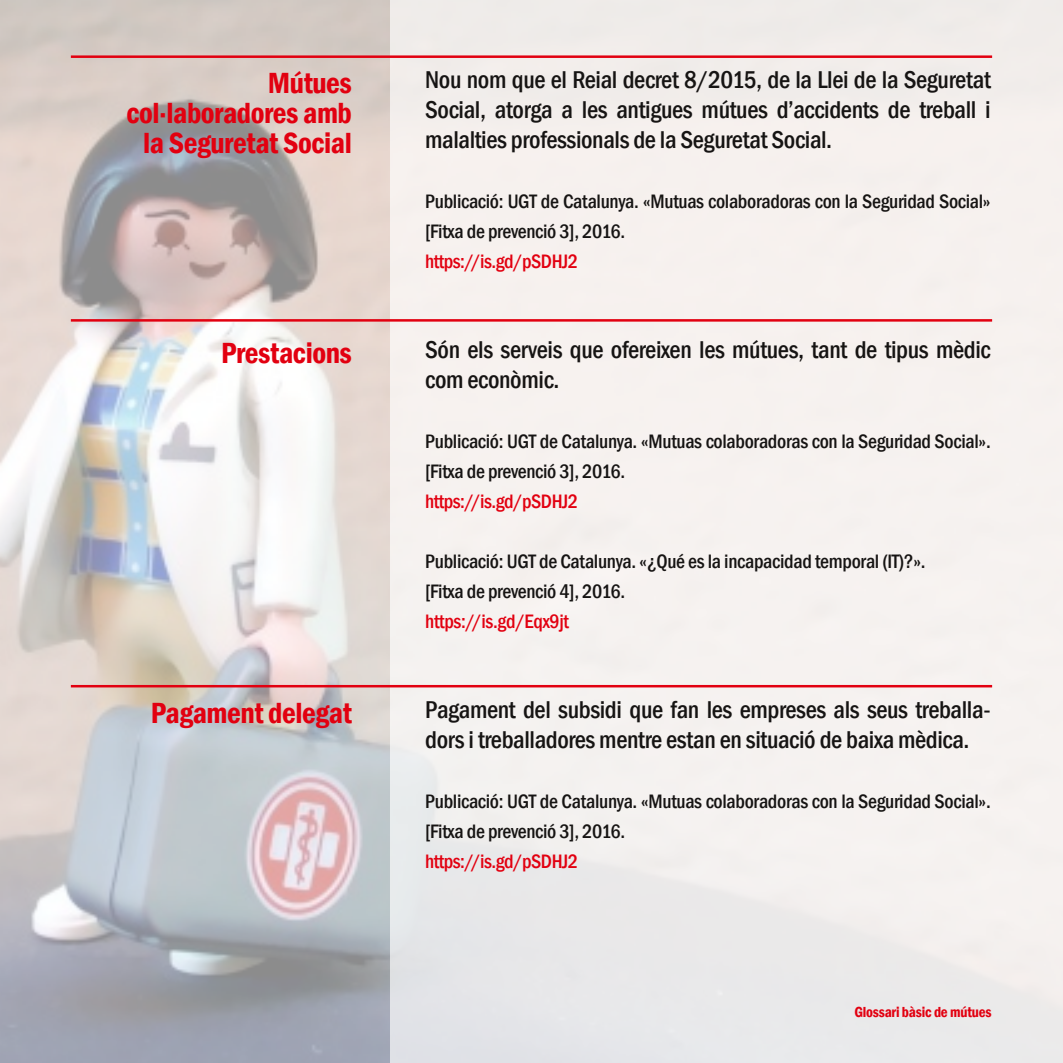
<style>
.page{position:relative;width:1063px;height:1063px;background:#fff}
.page>*{position:absolute;margin:0;border:0;box-sizing:border-box;transform-origin:0 0}
.t1{font:600 condensed 30px/30px "Franklin Gothic";letter-spacing:-.015em;color:#e20010;text-align:right}
.t2{font:500 condensed 25px/30px "Franklin Gothic";letter-spacing:-.015em;color:#161413}
.t3{font:500 condensed 20px/30px "Franklin Gothic";letter-spacing:-.015em;color:#161413}
.t4{font:500 condensed 20px "Franklin Gothic";letter-spacing:-.025em;color:#e20010}
.t5{font:600 condensed 15px "Franklin Gothic";letter-spacing:-.015em;color:#e20010}
</style>
<div class="page">
<div style="left:0;top:0;width:390px;height:1063px;background:#fff;opacity:.55"></div>
<div style="left:390px;top:0;width:673px;height:1063px;background:#fff;opacity:.85"></div>
<hr style="left:71px;top:55px;width:921px;height:3px;background:#e20010">
<hr style="left:71px;top:319px;width:921px;height:3px;background:#e20010">
<hr style="left:71px;top:685px;width:921px;height:2px;background:#e20010">
<h1 class="t1" style="left:126px;top:68px;width:227px">Mútues col·laboradores amb la Seguretat Social</h1>
<p class="t2" style="left:425px;top:64px;width:567px;text-align:justify">Nou nom que el Reial decret 8/2015, de la Llei de la Seguretat Social, atorga a les antigues mútues d’accidents de treball i malalties professionals de la Seguretat Social.</p>
<p class="t3" style="left:425px;top:186px;width:567px">Publicació: UGT de Catalunya. «Mutuas colaboradoras con la Seguridad Social» [Fitxa de prevenció 3], 2016.</p>
<p class="t4" style="left:425px;top:250px;width:154px">https://is.gd/pSDHJ2</p>
<h1 class="t1" style="left:221px;top:338px;width:132px">Prestacions</h1>
<p class="t2" style="left:425px;top:334px;width:567px">Són els serveis que ofereixen les mútues, tant de tipus mèdic com econòmic.</p>
<p class="t3" style="left:425px;top:426px;width:567px">Publicació: UGT de Catalunya. «Mutuas colaboradoras con la Seguridad Social». [Fitxa de prevenció 3], 2016.</p>
<p class="t4" style="left:425px;top:490px;width:154px">https://is.gd/pSDHJ2</p>
<p class="t3" style="left:425px;top:546px;width:502px">Publicació: UGT de Catalunya. «¿Qué es la incapacidad temporal (IT)?». [Fitxa de prevenció 4], 2016.</p>
<p class="t4" style="left:425px;top:610px;width:145px">https://is.gd/Eqx9jt</p>
<h1 class="t1" style="left:151px;top:698px;width:203px">Pagament delegat</h1>
<p class="t2" style="left:425px;top:694px;width:567px">Pagament del subsidi que fan les empreses als seus treballa&shy;dors i treballadores mentre estan en situació de baixa mèdica.</p>
<p class="t3" style="left:425px;top:786px;width:567px">Publicació: UGT de Catalunya. «Mutuas colaboradoras con la Seguridad Social». [Fitxa de prevenció 3], 2016.</p>
<p class="t4" style="left:425px;top:850px;width:154px">https://is.gd/pSDHJ2</p>
<p class="t5" style="left:854px;top:1004px;width:139px">Glossari bàsic de mútues</p>
</div>
